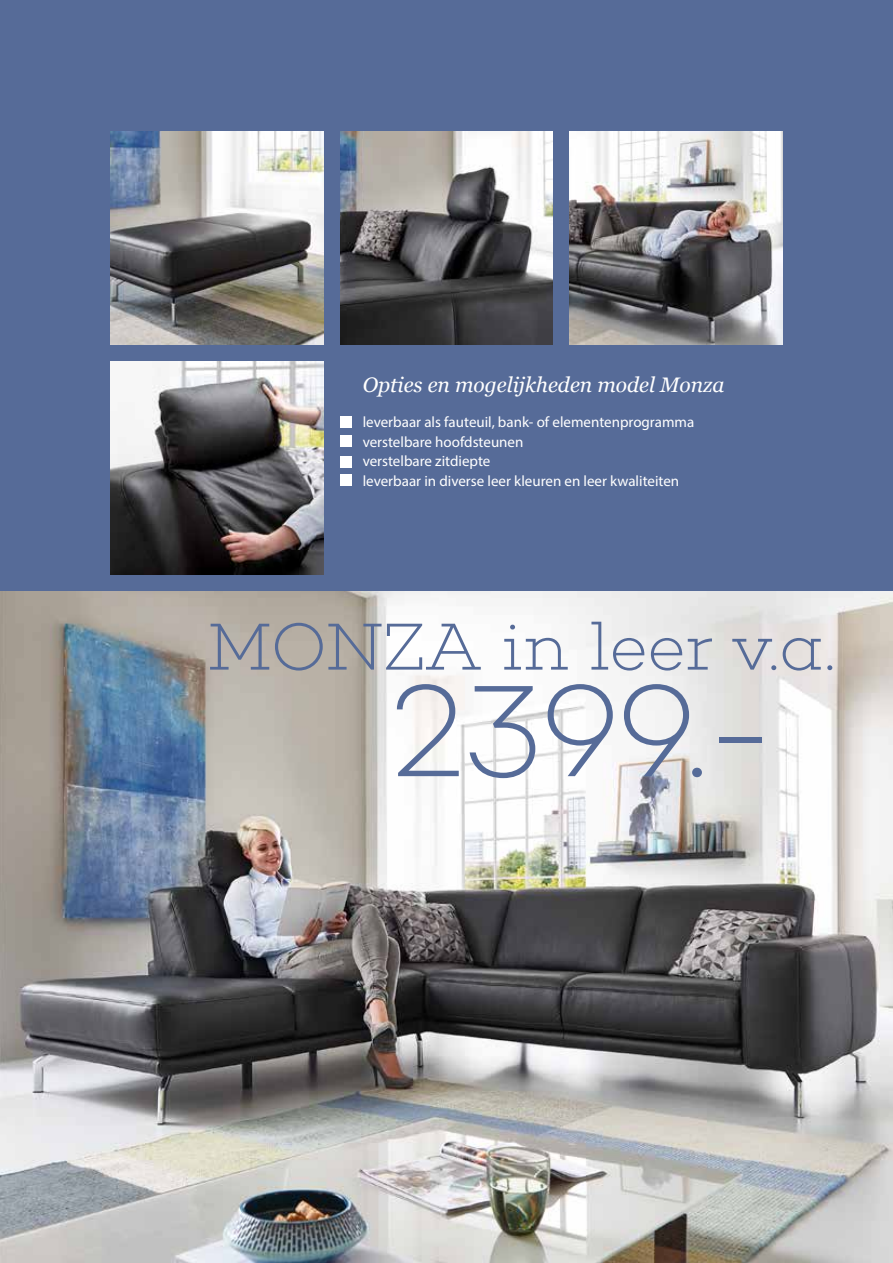
<style>
.page{position:relative;width:893px;height:1263px;background:#fff}
.page>*{position:absolute;margin:0;border:0;box-sizing:border-box;transform-origin:0 0}
.t1{font:132.45px "Choplin Extra Light DEMO";color:#566b98}
.t2{font:67.5px "Choplin Extra Light DEMO";letter-spacing:-.025em;color:#566b98}
.t3{font:italic 21px "Georgia";color:#fff}
.t4{font:15px/19.5px "Myriad Pro";color:#fff}
</style>
<div class="page">
<div style="left:0;top:0;width:893px;height:591px;background:#566b98"></div>
<img style="left:0;top:591px;width:893px;height:672px">
<img style="left:111px;top:132px;width:212px;height:212px">
<img style="left:111px;top:361px;width:212px;height:213px">
<img style="left:340px;top:132px;width:213px;height:212px">
<img style="left:570px;top:132px;width:212px;height:212px">
<div style="left:340px;top:416px;width:11px;height:11px;background:#fff"></div>
<div style="left:340px;top:435px;width:11px;height:12px;background:#fff"></div>
<div style="left:340px;top:456px;width:11px;height:12px;background:#fff"></div>
<div style="left:340px;top:475px;width:11px;height:11px;background:#fff"></div>
<h3 class="t3" style="left:363px;top:372px;width:363px">Opties en mogelijkheden model Monza</h3>
<p class="t4" style="left:363px;top:412px;width:333px">leverbaar als fauteuil, bank- of elementenprogramma verstelbare hoofdsteunen<br>verstelbare zitdiepte<br>leverbaar in diverse leer kleuren en leer kwaliteiten</p>
<h2 class="t2" style="left:206px;top:611px;width:631px">MONZA in leer v.a.</h2>
<h1 class="t1" style="left:389px;top:662px;width:385px">2399.-</h1>
</div>
